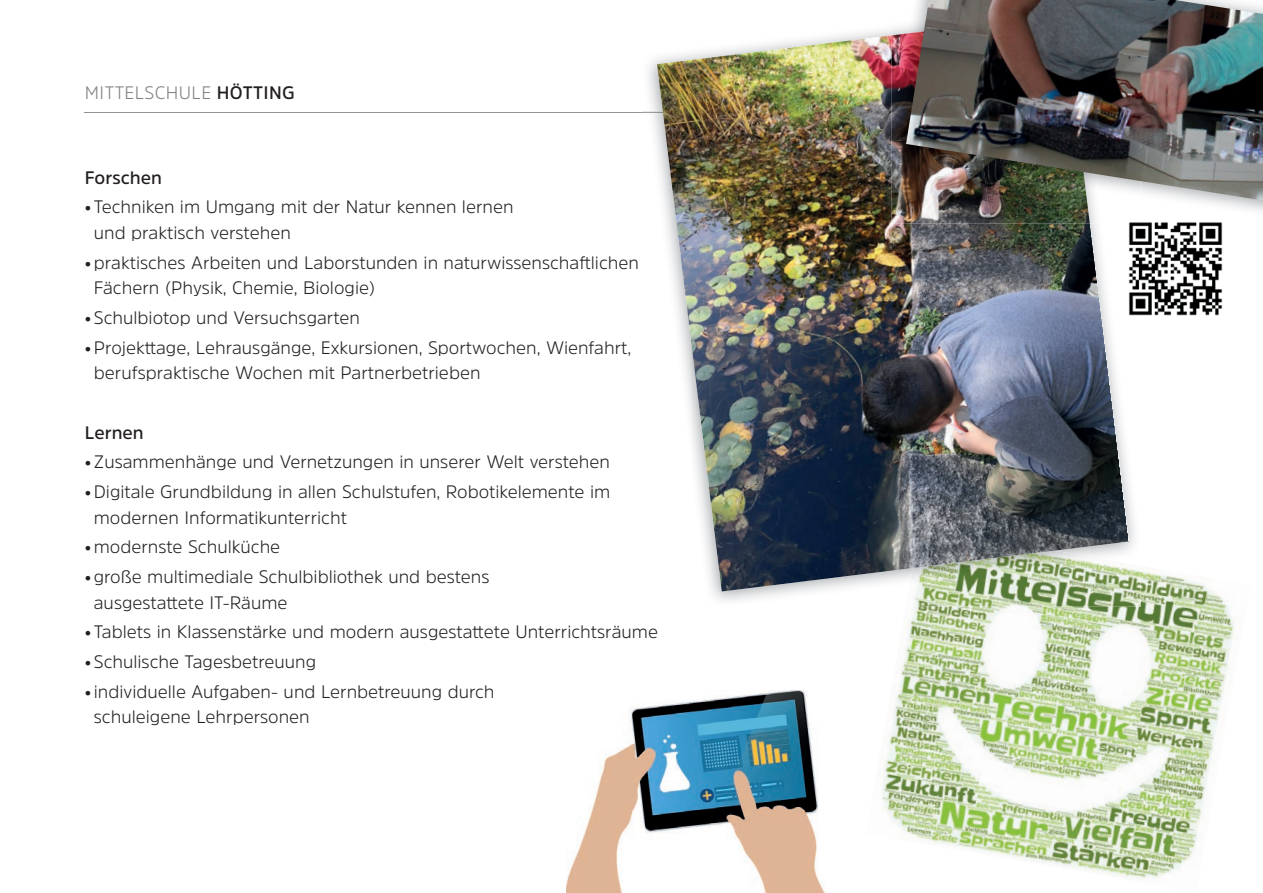
<style>
.page{position:relative;width:1263px;height:893px;background:#fff}
.page>*{position:absolute;margin:0;border:0;box-sizing:border-box;transform-origin:0 0}
.t1{font:300 18px/25.5px "Amsi Pro";color:#231f20}
.t2{font:300 18px "Amsi Pro";letter-spacing:.02em;color:#808285}
.t3{font:600 18px "Amsi Pro";color:#231f20}
.s1{font-weight:600;color:#231f20}
</style>
<div class="page">
<hr style="left:85px;top:112px;width:1093px;height:1px;background:#939598">
<img style="left:882px;top:566px;width:353px;height:313px">
<img style="left:712px;top:591px;width:29px;height:10px">
<img style="left:741px;top:591px;width:165px;height:16px">
<img style="left:906px;top:551px;width:234px;height:56px">
<img style="left:657px;top:35px;width:472px;height:556px">
<img style="left:891px;top:26px;width:15px;height:105px">
<img style="left:891px;top:131px;width:88px;height:92px">
<img style="left:979px;top:200px;width:111px;height:23px">
<img style="left:906px;top:0;width:357px;height:200px">
<img style="left:566px;top:690px;width:259px;height:203px">
<img style="left:1123px;top:216px;width:100px;height:104px">
<p class="t2" style="left:85px;top:80px;width:211px">MITTELSCHULE <span class="s1">HÖTTING</span></p>
<p class="t3" style="left:85px;top:165px;width:79px">Forschen</p>
<p class="t1" style="left:94px;top:194px;width:421px;text-indent:-9px">• Techniken im Umgang mit der Natur kennen lernen und praktisch verstehen</p>
<p class="t1" style="left:94px;top:249px;width:547px;text-indent:-9px">• praktisches Arbeiten und Laborstunden in naturwissenschaﬞlichen<br>Fächern (Physik, Chemie, Biologie)</p>
<p class="t1" style="left:85px;top:304px;width:277px">• Schulbiotop und Versuchsgarten</p>
<p class="t1" style="left:94px;top:334px;width:539px;text-indent:-9px">• Projekttage, Lehrausgänge, Exkursionen, Sportwochen, Wienfahrt, berufspraktische Wochen mit Partnerbetrieben</p>
<p class="t3" style="left:85px;top:420px;width:60px">Lernen</p>
<p class="t1" style="left:85px;top:449px;width:527px">• Zusammenhänge und Vernetzungen in unserer Welt verstehen</p>
<p class="t1" style="left:94px;top:479px;width:518px;text-indent:-9px">• Digitale Grundbildung in allen Schulstufen, Robotikelemente im modernen Informatikunterricht</p>
<p class="t1" style="left:85px;top:534px;width:197px">• modernste Schulküche</p>
<p class="t1" style="left:94px;top:564px;width:397px;text-indent:-9px">• große multimediale Schulbibliothek und bestens ausgestattete IT-Räume</p>
<p class="t1" style="left:85px;top:619px;width:575px">• Tablets in Klassenstärke und modern ausgestattete Unterrichtsräume</p>
<p class="t1" style="left:85px;top:649px;width:233px">• Schulische Tagesbetreuung</p>
<p class="t1" style="left:94px;top:678px;width:402px;text-indent:-9px">• individuelle Aufgaben- und Lernbetreuung durch schuleigene Lehrpersonen</p>
</div>
